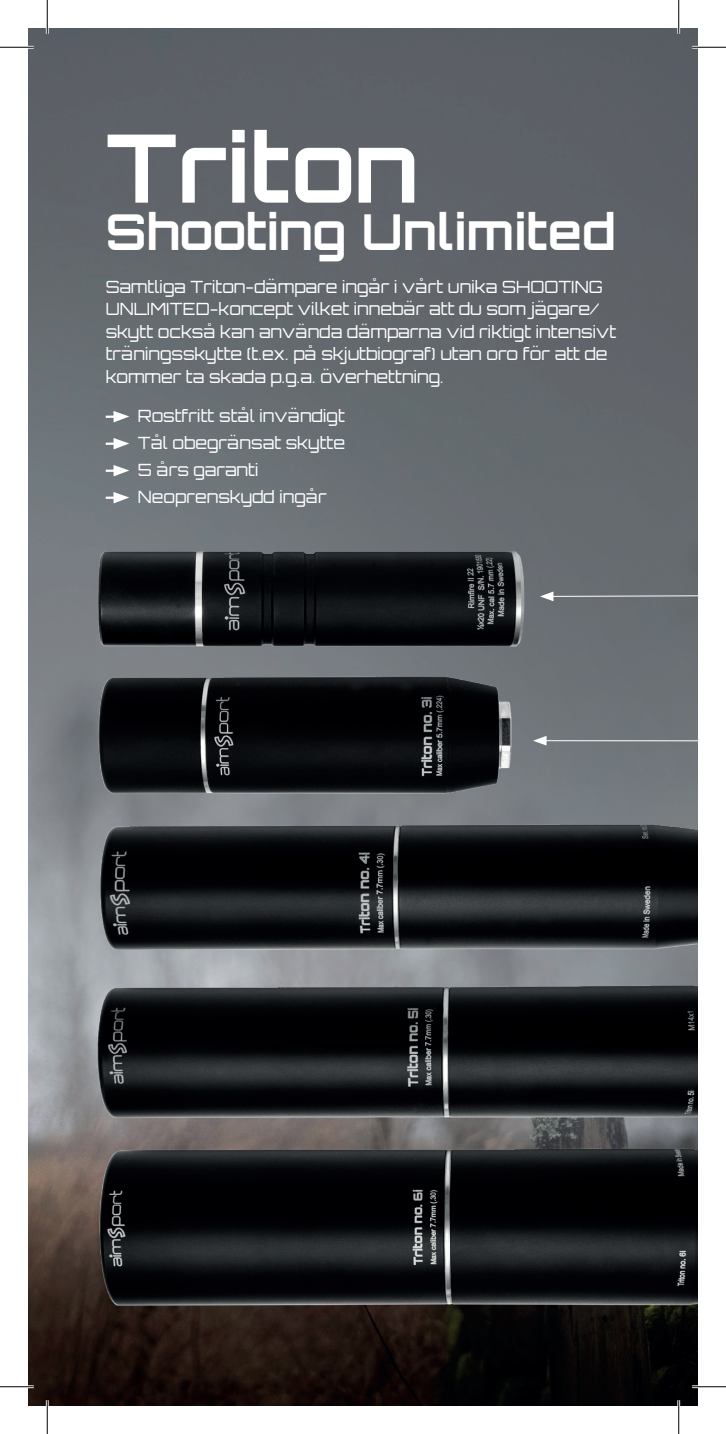
<style>
.page{position:relative;width:726px;height:1434px;background:#fff}
.page>*{position:absolute;margin:0;border:0;box-sizing:border-box;transform-origin:0 0}
.t1{font:700 94.5px "Orbitron";color:#fff}
.t2{font:700 49.5px "Orbitron";color:#fff}
.t3{font:16.88px/22.5px "Orbitron";color:#fff}
</style>
<div class="page">
<img style="left:28px;top:28px;width:670px;height:1378px">
<img style="left:97px;top:676px;width:423px;height:119px">
<img style="left:97px;top:824px;width:601px;height:126px">
<img style="left:97px;top:979px;width:601px;height:139px">
<img style="left:97px;top:1147px;width:601px;height:159px">
<img style="left:97px;top:550px;width:428px;height:97px">
<div style="left:549px;top:143px;width:149px;height:259px;background:#5f6368"></div>
<svg style="left:540px;top:591px;width:2px;height:10px"></svg>
<div style="left:542px;top:402px;width:156px;height:339px;background:#676c71"></div>
<svg style="left:533px;top:736px;width:13px;height:10px"></svg>
<svg style="left:106px;top:411px;width:23px;height:11px"></svg>
<svg style="left:106px;top:438px;width:23px;height:11px"></svg>
<svg style="left:106px;top:465px;width:23px;height:11px"></svg>
<svg style="left:106px;top:492px;width:23px;height:11px"></svg>
<hr style="left:0;top:46px;width:34px;height:3px;background:#fff">
<hr style="left:692px;top:46px;width:34px;height:3px;background:#fff">
<hr style="left:0;top:1385px;width:34px;height:3px;background:#fff">
<hr style="left:692px;top:1385px;width:34px;height:3px;background:#fff">
<hr style="left:46px;top:0;width:3px;height:34px;background:#fff">
<hr style="left:46px;top:1400px;width:3px;height:34px;background:#fff">
<hr style="left:677px;top:0;width:3px;height:34px;background:#fff">
<hr style="left:677px;top:1400px;width:3px;height:34px;background:#fff">
<hr style="left:0;top:47px;width:34px;height:1px;background:#000">
<hr style="left:692px;top:47px;width:34px;height:1px;background:#000">
<hr style="left:0;top:1386px;width:34px;height:1px;background:#000">
<hr style="left:692px;top:1386px;width:34px;height:1px;background:#000">
<hr style="left:47px;top:0;width:1px;height:34px;background:#000">
<hr style="left:47px;top:1400px;width:1px;height:34px;background:#000">
<hr style="left:678px;top:0;width:1px;height:34px;background:#000">
<hr style="left:678px;top:1400px;width:1px;height:34px;background:#000">
<h1 class="t1" style="left:106px;top:111px;width:315px">Triton</h1>
<h2 class="t2" style="left:106px;top:202px;width:512px">Shooting Unlimited</h2>
<p class="t3" style="left:106px;top:275px;width:512px">Samtliga Triton-dämpare ingår i vårt unika SHOOTING UNLIMITED-koncept vilket innebär att du som jägare/ skytt också kan använda dämparna vid riktigt intensivt träningsskytte (t.ex. på skjutbiograf) utan oro för att de kommer ta skada p.g.a. överhettning.</p>
<p class="t3" style="left:138px;top:402px;width:209px;line-height:27px">Rostfritt stål invändigt<br>Tål obegränsat skytte<br>5 års garanti<br>Neoprenskydd ingår</p>
</div>
